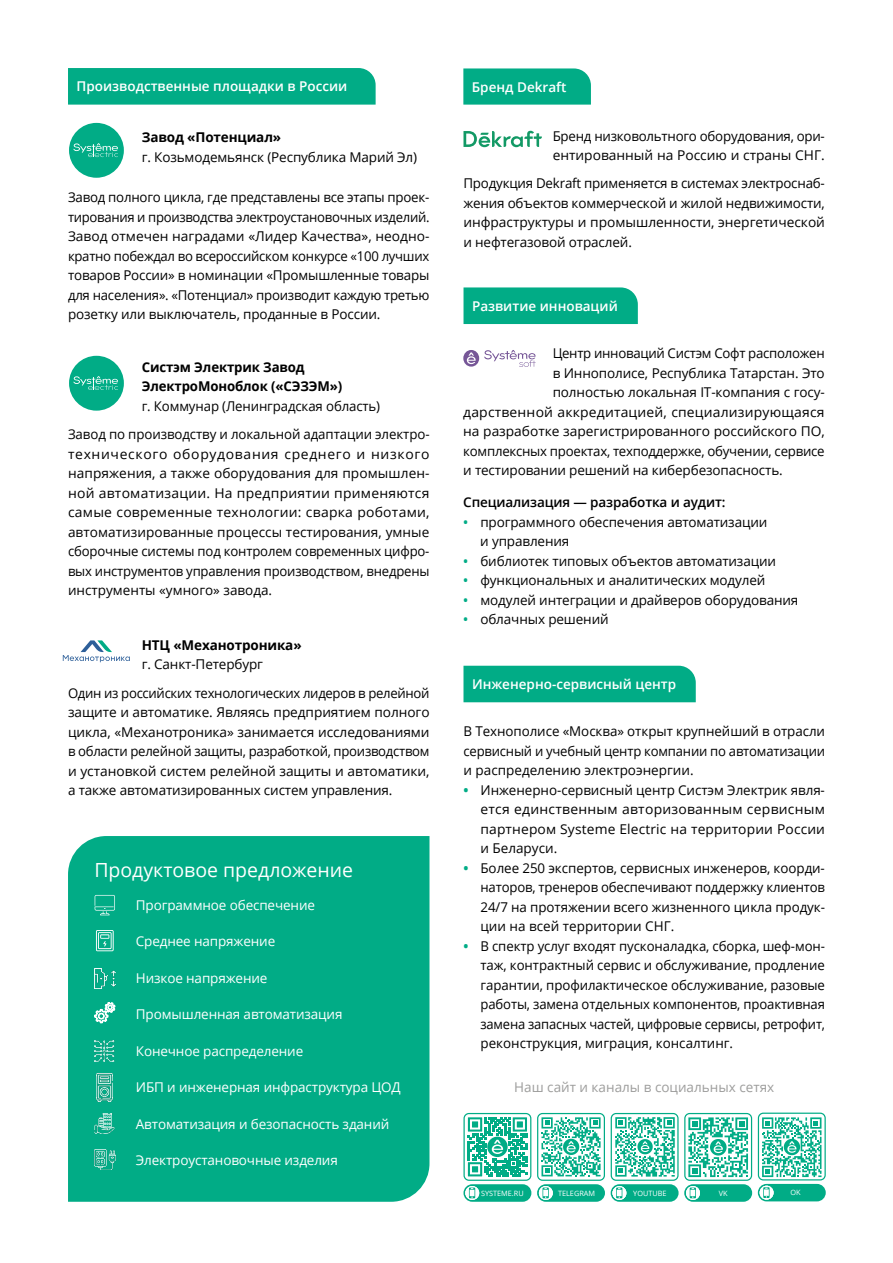
<style>
.page{position:relative;width:893px;height:1263px;background:#fff}
.page>*{position:absolute;margin:0;border:0;box-sizing:border-box;transform-origin:0 0}
.t1{font:19.5px "Open Sans";color:#fff}
.t2{font:13.5px/19.5px "Open Sans";letter-spacing:-.01em;color:#000;text-align:justify}
.t3{font:13.5px "Open Sans";letter-spacing:-.01em;color:#fff}
.t4{font:600 13.5px "Open Sans";color:#fff}
.t5{font:700 13.5px/19.5px "Open Sans";letter-spacing:-.01em;color:#000}
.t6{font:13.5px "Open Sans";letter-spacing:.015em;color:#000}
.t7{font:600 13.5px "Open Sans";letter-spacing:-.01em;color:#000}
.t8{font:13.5px "Open Sans";color:#9d9d9c}
.t9{font:7.35px "Open Sans";color:#fff}
.s1{font-weight:600;color:#01ac86}
.s2{font-weight:700;color:#01ac86}
</style>
<div class="page">
<div style="left:68px;top:836px;width:361px;height:366px;background:#01ac86"></div>
<svg style="left:484px;top:350px;width:52px;height:17px"></svg>
<svg style="left:463px;top:350px;width:16px;height:17px"></svg>
<svg style="left:467px;top:352px;width:9px;height:12px"></svg>
<div style="left:69px;top:123px;width:55px;height:55px;background:#01ac86;border-radius:50%"></div>
<svg style="left:73px;top:143px;width:45px;height:14px"></svg>
<div style="left:69px;top:356px;width:55px;height:55px;background:#01ac86;border-radius:50%"></div>
<svg style="left:73px;top:376px;width:45px;height:14px"></svg>
<div style="left:68px;top:68px;width:308px;height:37px;background:#01ac86"></div>
<div style="left:463px;top:666px;width:233px;height:36px;background:#01ac86"></div>
<div style="left:463px;top:287px;width:175px;height:37px;background:#01ac86"></div>
<svg style="left:463px;top:68px;width:128px;height:37px;background:#0baf8a"></svg>
<img style="left:94px;top:1074px;width:21px;height:27px">
<img style="left:95px;top:1149px;width:20px;height:21px">
<img style="left:94px;top:1041px;width:21px;height:20px">
<img style="left:95px;top:968px;width:20px;height:20px">
<img style="left:95px;top:1114px;width:19px;height:20px">
<svg style="left:95px;top:895px;width:20px;height:20px"></svg>
<svg style="left:94px;top:1002px;width:21px;height:22px"></svg>
<div style="left:537px;top:1113px;width:68px;height:68px;border:1px solid #01ac86;border-radius:5px"></div>
<svg style="left:541px;top:1117px;width:60px;height:59px"></svg>
<div style="left:537px;top:1184px;width:68px;height:18px;background:#01ac86;border-radius:9px"></div>
<svg style="left:539px;top:1186px;width:14px;height:14px"></svg>
<div style="left:611px;top:1113px;width:68px;height:68px;border:1px solid #01ac86;border-radius:5px"></div>
<svg style="left:615px;top:1117px;width:60px;height:59px"></svg>
<div style="left:611px;top:1184px;width:68px;height:18px;background:#01ac86;border-radius:9px"></div>
<svg style="left:612px;top:1186px;width:14px;height:14px"></svg>
<svg style="left:96px;top:930px;width:18px;height:21px"></svg>
<div style="left:684px;top:1184px;width:68px;height:18px;background:#01ac86;border-radius:9px"></div>
<svg style="left:686px;top:1186px;width:14px;height:14px"></svg>
<div style="left:684px;top:1113px;width:68px;height:68px;border:1px solid #01ac86;border-radius:5px"></div>
<svg style="left:688px;top:1117px;width:60px;height:60px"></svg>
<div style="left:464px;top:1113px;width:67px;height:67px;background:linear-gradient(to right,#fff,#fff);border-radius:5px"></div>
<div style="left:463px;top:1113px;width:68px;height:68px;border:1px solid #01ac86;border-radius:5px"></div>
<svg style="left:468px;top:1117px;width:59px;height:59px"></svg>
<div style="left:463px;top:1184px;width:68px;height:18px;background:#01ac86;border-radius:9px"></div>
<svg style="left:465px;top:1186px;width:14px;height:14px"></svg>
<svg style="left:758px;top:1113px;width:67px;height:67px"></svg>
<div style="left:758px;top:1112px;width:68px;height:68px;border:1px solid #01ac86;border-radius:5px"></div>
<div style="left:758px;top:1184px;width:68px;height:17px;background:#01ac86;border-radius:9px"></div>
<svg style="left:760px;top:1186px;width:13px;height:13px"></svg>
<svg style="left:762px;top:1117px;width:59px;height:60px"></svg>
<svg style="left:63px;top:640px;width:67px;height:22px"></svg>
<svg style="left:463px;top:131px;width:79px;height:16px"></svg>
<p class="t4" style="left:77px;top:77px;width:272px">Производственные площадки в России</p>
<p class="t5" style="left:142px;top:127px;width:141px">Завод «Потенциал»</p>
<p class="t2" style="left:142px;top:147px;width:277px">г. Козьмодемьянск (Республика Марий Эл)</p>
<p class="t2" style="left:68px;top:187px;width:363px">Завод полного цикла, где представлены все этапы проек&shy;тирования и производства электроустановочных изделий.<br>Завод отмечен наградами «Лидер Качества», неодно&shy;кратно побеждал во всероссийском конкурсе «100 лучших товаров России» в номинации «Промышленные товары для населения». «Потенциал» производит каждую третью розетку или выключатель, проданные в России.</p>
<p class="t5" style="left:142px;top:357px;width:202px">Систэм Электрик Завод<br>ЭлектроМоноблок («СЭЗЭМ»)</p>
<p class="t2" style="left:142px;top:396px;width:240px">г. Коммунар (Ленинградская область)</p>
<p class="t2" style="left:68px;top:424px;width:363px">Завод по производству и локальной адаптации электро&shy;технического оборудования среднего и низкого напряжения, а также оборудования для промышлен&shy;ной автоматизации. На предприятии применяются самые современные технологии: сварка роботами, автоматизированные процессы тестирования, умные сборочные системы под контролем современных цифро&shy;вых инструментов управления производством, внедрены инструменты «умного» завода.</p>
<p class="t5" style="left:142px;top:635px;width:161px">НТЦ «Механотроника»</p>
<p class="t2" style="left:142px;top:654px;width:123px">г. Санкт-Петербург</p>
<p class="t2" style="left:68px;top:683px;width:363px">Один из российских технологических лидеров в релейной защите и автоматике. Являясь предприятием полного цикла, «Механотроника» занимается исследованиями в области релейной защиты, разработкой, производством и установкой систем релейной защиты и автоматики, а также автоматизированных систем управления.</p>
<h1 class="t1" style="left:94px;top:856px;width:260px">Продуктовое предложение</h1>
<p class="t3" style="left:136px;top:895px;width:181px">Программное обеспечение</p>
<p class="t3" style="left:136px;top:932px;width:141px">Среднее напряжение</p>
<p class="t3" style="left:136px;top:968px;width:133px">Низкое напряжение</p>
<p class="t3" style="left:136px;top:1005px;width:208px">Промышленная автоматизация</p>
<p class="t3" style="left:136px;top:1041px;width:169px">Конечное распределение</p>
<p class="t3" style="left:136px;top:1078px;width:266px">ИБП и инженерная инфраструктура ЦОД</p>
<p class="t3" style="left:136px;top:1114px;width:255px">Автоматизация и безопасность зданий</p>
<p class="t3" style="left:136px;top:1151px;width:203px">Электроустановочные изделия</p>
<p class="t4" style="left:472px;top:78px;width:96px">Бренд Dekraft</p>
<p class="t2" style="left:553px;top:126px;width:274px">Бренд низковольтного оборудования, ори&shy;ентированный на Россию и страны СНГ.</p>
<p class="t2" style="left:463px;top:173px;width:363px">Продукция Dekraft применяется в системах электроснаб&shy;жения объектов коммерческой и жилой недвижимости, инфраструктуры и промышленности, энергетической и нефтегазовой отраслей.</p>
<p class="t4" style="left:472px;top:297px;width:147px">Развитие инноваций</p>
<p class="t2" style="left:553px;top:343px;width:274px">Центр инноваций Систэм Софт расположен</p>
<p class="t2" style="left:553px;top:363px;width:274px">в Иннополисе, Республика Татарстан. Это</p>
<p class="t2" style="left:553px;top:382px;width:274px">полностью локальная IT-компания с госу-</p>
<p class="t6" style="left:463px;top:402px;width:363px">дарственной аккредитацией, специализирующаяся</p>
<p class="t2" style="left:463px;top:421px;width:363px">на разработке зарегистрированного российского ПО,</p>
<p class="t2" style="left:463px;top:441px;width:363px">комплексных проектах, техподдержке, обучении, сервисе</p>
<p class="t2" style="left:463px;top:460px;width:321px">и тестировании решений на кибербезопасность.</p>
<p class="t7" style="left:463px;top:493px;width:264px">Специализация — разработка и аудит:</p>
<p class="t2" style="left:480px;top:512px;width:289px;text-indent:-17px"><span class="s1">•</span> программного обеспечения автоматизации и управления</p>
<p class="t2" style="left:463px;top:551px;width:314px"><span class="s1">•</span> библиотек типовых объектов автоматизации</p>
<p class="t2" style="left:463px;top:570px;width:304px"><span class="s1">•</span> функциональных и аналитических модулей</p>
<p class="t2" style="left:463px;top:590px;width:337px"><span class="s1">•</span> модулей интеграции и драйверов оборудования</p>
<p class="t2" style="left:463px;top:609px;width:147px"><span class="s1">•</span> облачных решений</p>
<p class="t4" style="left:472px;top:675px;width:206px">Инженерно-сервисный центр</p>
<p class="t2" style="left:463px;top:721px;width:363px">В Технополисе «Москва» открыт крупнейший в отрасли сервисный и учебный центр компании по автоматизации и распределению электроэнергии.</p>
<p class="t2" style="left:480px;top:780px;width:346px;text-indent:-17px"><span class="s2">•</span> Инженерно-сервисный центр Систэм Электрик явля&shy;ется единственным авторизованным сервисным партнером Systeme Electric на территории России и Беларуси.</p>
<p class="t2" style="left:480px;top:858px;width:346px;text-indent:-17px"><span class="s2">•</span> Более 250 экспертов, сервисных инженеров, коорди&shy;наторов, тренеров обеспечивают поддержку клиентов 24/7 на протяжении всего жизненного цикла продук&shy;ции на всей территории СНГ.</p>
<p class="t2" style="left:480px;top:936px;width:346px;text-indent:-17px"><span class="s2">•</span> В спектр услуг входят пусконаладка, сборка, шеф-мон&shy;таж, контрактный сервис и обслуживание, продление гарантии, профилактическое обслуживание, разовые работы, замена отдельных компонентов, проактивная замена запасных частей, цифровые сервисы, ретрофит, реконструкция, миграция, консалтинг.</p>
<p class="t8" style="left:514px;top:1078px;width:261px">Наш сайт и каналы в социальных сетях</p>
<p class="t9" style="left:481px;top:1188px;width:44px">SYSTEME.RU</p>
<p class="t9" style="left:558px;top:1188px;width:39px">TELEGRAM</p>
<p class="t9" style="left:633px;top:1188px;width:35px">YOUTUBE</p>
<p class="t9" style="left:719px;top:1188px;width:10px">VK</p>
<p class="t9" style="left:790px;top:1188px;width:12px">OK</p>
</div>
